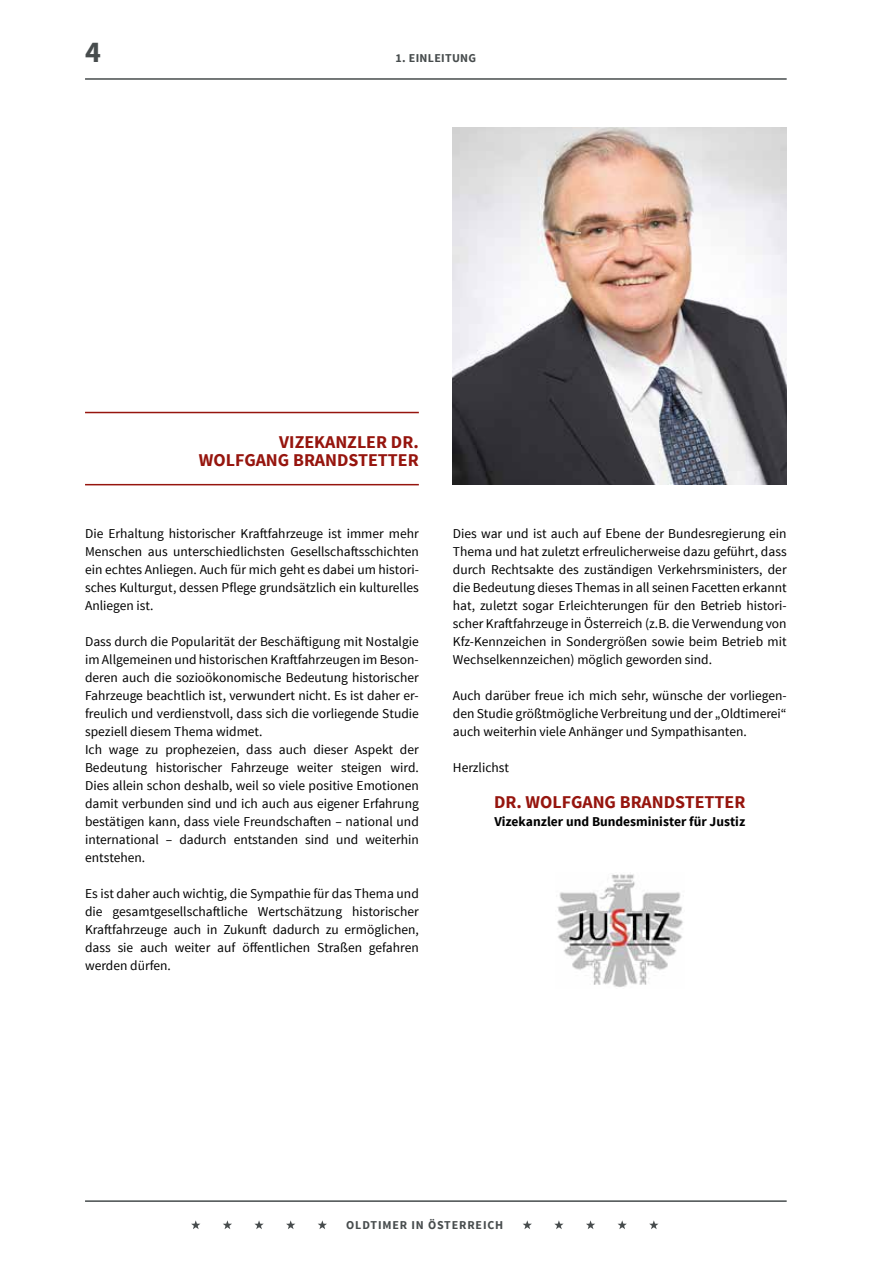
<style>
.page{position:relative;width:893px;height:1263px;background:#fff}
.page>*{position:absolute;margin:0;border:0;box-sizing:border-box;transform-origin:0 0}
.t1{font:700 30px "Source Sans Pro";color:#474c4d}
.t2{font:700 18px/18px "Source Sans Pro";color:#96150e;text-align:right}
.t3{font:13.5px/18px "Source Sans Pro";color:#000;text-align:justify}
.t4{font:700 13.5px "Source Sans Pro";color:#000}
.t5{font:700 12px "Source Sans Pro";letter-spacing:.07em;color:#474c4d}
.t6{font:700 12px "Source Sans Pro";letter-spacing:.025em;color:#474c4d}
</style>
<div class="page">
<svg style="left:318px;top:1220px;width:9px;height:9px"></svg>
<svg style="left:191px;top:1220px;width:9px;height:9px"></svg>
<svg style="left:254px;top:1220px;width:10px;height:9px"></svg>
<svg style="left:223px;top:1220px;width:9px;height:9px"></svg>
<svg style="left:286px;top:1220px;width:9px;height:9px"></svg>
<svg style="left:649px;top:1220px;width:9px;height:9px"></svg>
<svg style="left:523px;top:1220px;width:9px;height:9px"></svg>
<svg style="left:586px;top:1220px;width:9px;height:9px"></svg>
<svg style="left:554px;top:1220px;width:10px;height:9px"></svg>
<svg style="left:617px;top:1220px;width:10px;height:9px"></svg>
<hr style="left:85px;top:1200px;width:702px;height:2px;background:#474c4d">
<hr style="left:85px;top:78px;width:702px;height:2px;background:#474c4d">
<img style="left:453px;top:127px;width:334px;height:357px">
<hr style="left:85px;top:412px;width:334px;height:1px;background:#96150e">
<hr style="left:85px;top:484px;width:334px;height:1px;background:#96150e">
<img style="left:557px;top:874px;width:126px;height:113px">
<h1 class="t1" style="left:85px;top:33px;width:17px">4</h1>
<p class="t6" style="left:395px;top:50px;width:82px">1. EINLEITUNG</p>
<h2 class="t2" style="left:199px;top:434px;width:221px">VIZEKANZLER DR.<br>WOLFGANG BRANDSTETTER</h2>
<p class="t3" style="left:85px;top:525px;width:335px">Die Erhaltung historischer Kraftfahrzeuge ist immer mehr Menschen aus unterschiedlichsten Gesellschaftsschichten ein echtes Anliegen. Auch für mich geht es dabei um histori&shy;sches Kulturgut, dessen Pflege grundsätzlich ein kulturelles Anliegen ist.</p>
<p class="t3" style="left:85px;top:633px;width:335px;text-align:left">Dass durch die Popularität der Beschäftigung mit Nostalgie im Allgemeinen und historischen Kraftfahrzeugen im Beson&shy;deren auch die sozioökonomische Bedeutung historischer Fahrzeuge beachtlich ist, verwundert nicht. Es ist daher er&shy;freulich und verdienstvoll, dass sich die vorliegende Studie speziell diesem Thema widmet.<br>Ich wage zu prophezeien, dass auch dieser Aspekt der Bedeutung historischer Fahrzeuge weiter steigen wird.<br>Dies allein schon deshalb, weil so viele positive Emotionen damit verbunden sind und ich auch aus eigener Erfahrung bestätigen kann, dass viele Freundschaften – national und international – dadurch entstanden sind und weiterhin entstehen.</p>
<p class="t3" style="left:85px;top:885px;width:335px">Es ist daher auch wichtig, die Sympathie für das Thema und die gesamtgesellschaftliche Wertschätzung historischer Kraftfahrzeuge auch in Zukunft dadurch zu ermöglichen, dass sie auch weiter auf öffentlichen Straßen gefahren werden dürfen.</p>
<p class="t3" style="left:453px;top:525px;width:335px">Dies war und ist auch auf Ebene der Bundesregierung ein Thema und hat zuletzt erfreulicherweise dazu geführt, dass durch Rechtsakte des zuständigen Verkehrsministers, der die Bedeutung dieses Themas in all seinen Facetten erkannt hat, zuletzt sogar Erleichterungen für den Betrieb histori&shy;scher Kraftfahrzeuge in Österreich (z.B. die Verwendung von Kfz-Kennzeichen in Sondergrößen sowie beim Betrieb mit Wechselkennzeichen) möglich geworden sind.</p>
<p class="t3" style="left:453px;top:687px;width:335px">Auch darüber freue ich mich sehr, wünsche der vorliegen&shy;den Studie größtmögliche Verbreitung und der „Oldtimerei“ auch weiterhin viele Anhänger und Sympathisanten.</p>
<p class="t3" style="left:453px;top:759px;width:58px">Herzlichst</p>
<h2 class="t2" style="left:494px;top:794px;width:253px">DR. WOLFGANG BRANDSTETTER</h2>
<p class="t4" style="left:494px;top:813px;width:252px">Vizekanzler und Bundesminister für Justiz</p>
<p class="t5" style="left:346px;top:1217px;width:159px">OLDTIMER IN ÖSTERREICH</p>
</div>
